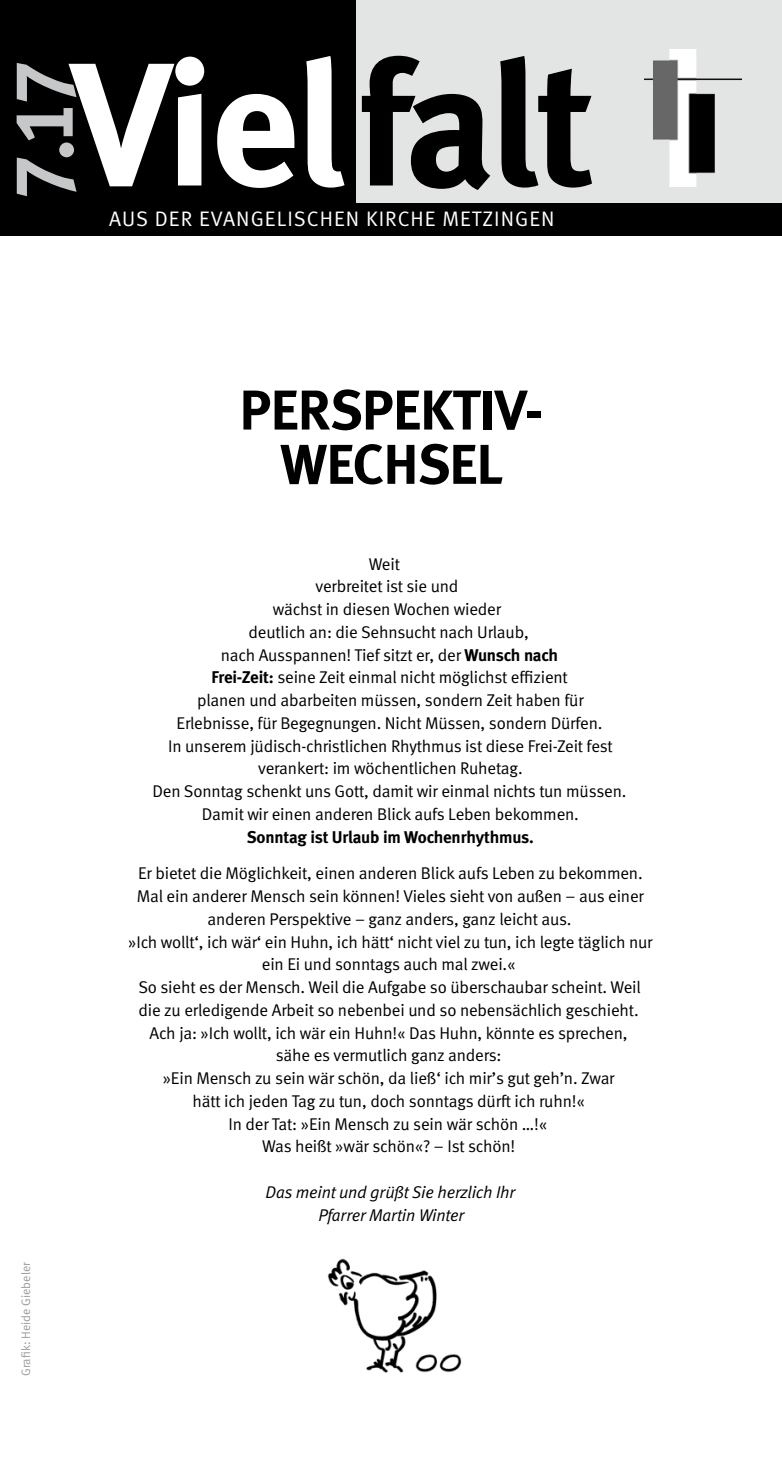
<style>
.page{position:relative;width:782px;height:1474px;background:#fff}
.page>*{position:absolute;margin:0;border:0;box-sizing:border-box;transform-origin:0 0}
.t1{font:700 175px "Meta";letter-spacing:-.025em;color:#fff}
.t2{font:84px "Meta Bold LF";color:#c6c7c8}
.t3{font:700 56px/54.2px "Meta";letter-spacing:-.01em;color:#000;text-align:center}
.t4{font:21px "Meta Normal";letter-spacing:.05em;color:#fff}
.t5{font:16.97px/22.8px "Meta Normal";letter-spacing:-.01em;color:#000;text-align:center}
.t6{font:italic 16.97px/22.8px "Meta Normal";letter-spacing:-.01em;color:#000;text-align:center}
.t7{font:700 16.97px "Meta";letter-spacing:-.01em;color:#000}
.t8{font:12.25px "Meta Normal";color:#9a9c9d}
.s1{color:#000}
.s2{font-family:"Meta";font-weight:700}
</style>
<div class="page">
<div style="left:0;top:202px;width:781px;height:34px;background:#000"></div>
<div style="left:345px;top:0;width:436px;height:202px;background:#e3e4e4"></div>
<div style="left:0;top:0;width:355px;height:202px;background:#000"></div>
<img style="left:644px;top:50px;width:97px;height:136px">
<img style="left:327px;top:1258px;width:111px;height:115px">
<img style="left:439px;top:1354px;width:23px;height:19px">
<h1 class="t1" style="left:72px;top:21px;width:524px">Viel <span class="s1">falt</span></h1>
<p class="t4" style="left:109px;top:207px;width:446px">AUS DER EVANGELISCHEN KIRCHE METZINGEN</p>
<h2 class="t2" style="left:-7px;top:201px;width:143px;rotate:-90deg">7.17</h2>
<h3 class="t3" style="left:239px;top:382px;width:304px">PERSPEKTIV-<br>WECHSEL</h3>
<p class="t8" style="left:19px;top:1375px;width:116px;rotate:-90deg">Grafik: Heide Giebeler</p>
<p class="t5" style="left:368px;top:552px;width:33px">Weit</p>
<p class="t5" style="left:315px;top:575px;width:144px">verbreitet ist sie und</p>
<p class="t5" style="left:272px;top:597px;width:230px">wächst in diesen Wochen wieder</p>
<p class="t5" style="left:248px;top:620px;width:282px">deutlich an: die Sehnsucht nach Urlaub,</p>
<p class="t5" style="left:221px;top:643px;width:338px">nach Ausspannen! Tief sitzt er, der <span class="s2">Wunsch nach</span></p>
<p class="t5" style="left:211px;top:666px;width:358px"><span class="s2">Frei-Zeit:</span> seine Zeit einmal nicht möglichst effizient</p>
<p class="t5" style="left:197px;top:688px;width:388px">planen und abarbeiten müssen, sondern Zeit haben für</p>
<p class="t5" style="left:176px;top:711px;width:427px">Erlebnisse, für Begegnungen. Nicht Müssen, sondern Dürfen.</p>
<p class="t5" style="left:168px;top:734px;width:446px">In unserem jüdisch-christlichen Rhythmus ist diese Frei-Zeit fest</p>
<p class="t5" style="left:258px;top:757px;width:266px">verankert: im wöchentlichen Ruhetag.</p>
<p class="t5" style="left:153px;top:779px;width:475px">Den Sonntag schenkt uns Gott, damit wir einmal nichts tun müssen.</p>
<p class="t5" style="left:202px;top:802px;width:378px">Damit wir einen anderen Blick aufs Leben bekommen.</p>
<p class="t7" style="left:247px;top:826px;width:288px">Sonntag ist Urlaub im Wochenrhythmus.</p>
<p class="t5" style="left:128px;top:862px;width:525px">Er bietet die Möglichkeit, einen anderen Blick aufs Leben zu bekommen.<br>Mal ein anderer Mensch sein können! Vieles sieht von außen – aus einer anderen Perspektive – ganz anders, ganz leicht aus.<br>»Ich wollt‘, ich wär‘ ein Huhn, ich hätt‘ nicht viel zu tun, ich legte täglich nur ein Ei und sonntags auch mal zwei.«<br>So sieht es der Mensch. Weil die Aufgabe so überschaubar scheint. Weil die zu erledigende Arbeit so nebenbei und so nebensächlich geschieht.<br>Ach ja: »Ich wollt, ich wär ein Huhn!« Das Huhn, könnte es sprechen,<br>sähe es vermutlich ganz anders:<br>»Ein Mensch zu sein wär schön, da ließ‘ ich mir’s gut geh’n. Zwar<br>hätt ich jeden Tag zu tun, doch sonntags dürft ich ruhn!«<br>In der Tat: »Ein Mensch zu sein wär schön …!«<br>Was heißt »wär schön«? – Ist schön!</p>
<p class="t6" style="left:265px;top:1180px;width:251px">Das meint und grüßt Sie herzlich Ihr<br>Pfarrer Martin Winter</p>
</div>
